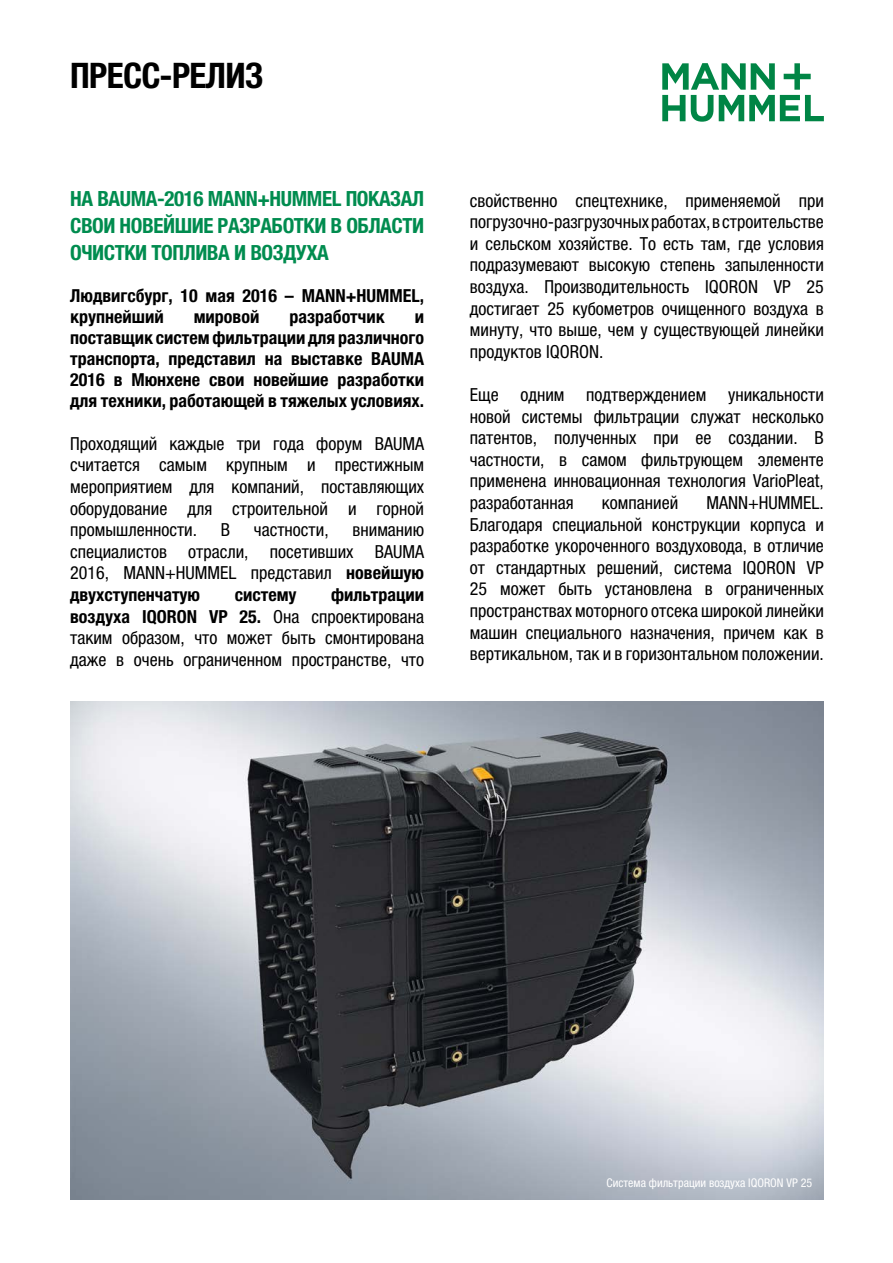
<style>
.page{position:relative;width:893px;height:1263px;background:#fff}
.page>*{position:absolute;margin:0;border:0;box-sizing:border-box;transform-origin:0 0}
.t1{font:700 condensed 35.4px "Helvetica Neue LTW1 G";letter-spacing:-.02em;color:#000}
.t2{font:700 condensed 21px/27px "Helvetica Neue LTW1 G";letter-spacing:-.02em;color:#008c4f;text-align:justify}
.t3{font:condensed 18px/21.6px "Helvetica Neue LTW1 G";color:#000;text-align:justify}
.t4{font:700 condensed 18px/21px "Helvetica Neue LTW1 G";color:#000}
.t5{font:condensed 12px "Helvetica Neue LTW1 G";color:#fff}
.s1{font-weight:700}
</style>
<div class="page">
<svg style="left:662px;top:63px;width:162px;height:59px"></svg>
<img style="left:70px;top:701px;width:754px;height:499px">
<h1 class="t1" style="left:70px;top:55px;width:195px">ПРЕСС-РЕЛИЗ</h1>
<p class="t2" style="left:70px;top:185px;width:355px">НА BAUMA-2016 MANN+HUMMEL ПОКАЗАЛ СВОИ НОВЕЙШИЕ РАЗРАБОТКИ В ОБЛАСТИ ОЧИСТКИ ТОПЛИВА И ВОЗДУХА</p>
<p class="t4" style="left:70px;top:285px;width:355px">Людвигсбург, 10 мая 2016 – MANN+HUMMEL, крупнейший</p>
<p class="t4" style="left:194px;top:306px;width:67px">мировой</p>
<p class="t4" style="left:289px;top:306px;width:97px">разработчик</p>
<p class="t4" style="left:70px;top:306px;width:355px;text-align:justify;text-indent:345px">и поставщик систем фильтрации для различного транспорта, представил на выставке BAUMA 2016 в Мюнхене свои новейшие разработки для техники, работающей в тяжелых условиях.</p>
<p class="t3" style="left:70px;top:433px;width:355px">Проходящий каждые три года форум BAUMA считается самым крупным и престижным мероприятием для компаний, поставляющих оборудование для строительной и горной промышленности.</p>
<p class="t3" style="left:221px;top:519px;width:11px">В</p>
<p class="t3" style="left:254px;top:519px;width:76px">частности,</p>
<p class="t3" style="left:70px;top:519px;width:355px;text-indent:282px">вниманию специалистов отрасли, посетивших BAUMA 2016, MANN+HUMMEL представил <span class="s1">новейшую двухступенчатую</span></p>
<p class="t3" style="left:70px;top:584px;width:355px;text-indent:261px"><span class="s1">фильтрации воздуха IQORON VP 25.</span> Она спроектирована таким образом, что может быть смонтирована даже в очень ограниченном пространстве, что</p>
<p class="t4" style="left:235px;top:584px;width:63px">систему</p>
<p class="t3" style="left:470px;top:189px;width:355px">свойственно спецтехнике, применяемой при погрузочно-разгрузочных работах, в строительстве и сельском хозяйстве. То есть там, где условия подразумевают высокую степень запыленности воздуха. Производительность IQORON VP 25 достигает 25 кубометров очищенного воздуха в минуту, что выше, чем у существующей линейки продуктов IQORON.</p>
<p class="t3" style="left:470px;top:384px;width:356px">Еще одним подтверждением уникальности новой системы фильтрации служат несколько патентов, полученных при ее создании. В частности, в самом фильтрующем элементе применена инновационная технология VarioPleat, разработанная</p>
<p class="t3" style="left:602px;top:492px;width:78px">компанией</p>
<p class="t3" style="left:470px;top:492px;width:356px;text-indent:236px">MANN+HUMMEL.<br>Благодаря специальной конструкции корпуса и разработке укороченного воздуховода, в отличие от стандартных решений, система IQORON VP 25 может быть установлена в ограниченных пространствах моторного отсека широкой линейки машин специального назначения, причем как в вертикальном, так и в горизонтальном положении.</p>
<p class="t5" style="left:606px;top:1176px;width:207px">Система фильтрации воздуха IQORON VP 25</p>
</div>
